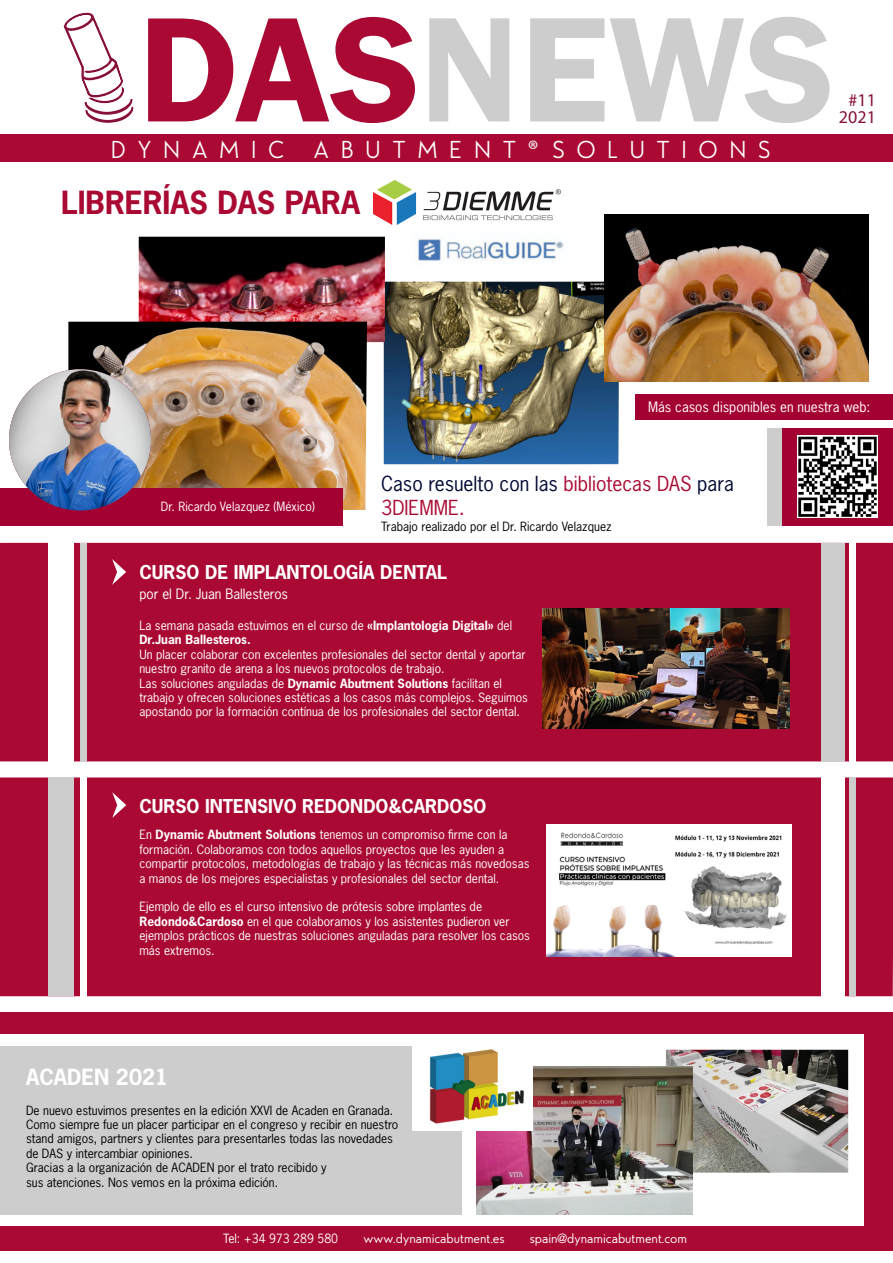
<style>
.page{position:relative;width:893px;height:1263px;background:#fff}
.page>*{position:absolute;margin:0;border:0;box-sizing:border-box;transform-origin:0 0}
.t1{font:700 30px "News Gothic Std";color:#a90932}
.t2{font:21px "Edelsans";letter-spacing:.55em;color:#fff}
.t3{font:700 21px "News Gothic Std";color:#fff}
.t4{font:19.5px/23.4px "News Gothic Std";color:#000932}
.t5{font:700 18px "News Gothic Std";color:#fff}
.t6{font:18px "Myriad Pro";color:#88113c}
.t7{font:13.5px "News Gothic Std";color:#fff}
.t8{font:12px/14.4px "News Gothic Std";color:#fff}
.t9{font:12px/14.4px "News Gothic Std";color:#000001}
.t10{font:700 12px/14.4px "News Gothic Std";color:#fff}
.t11{font:12px "Edelsans";color:#fff}
.s1{font-family:"Myriad Pro";font-size:25.5px}
.s2{color:#a90932}
.s3{font-weight:400}
.s4{font-weight:700}
.s5{font-family:"News Gothic Std"}
</style>
<div class="page">
<div style="left:0;top:1046px;width:461px;height:168px;background:#cecdcd"></div>
<div style="left:0;top:1012px;width:893px;height:22px;background:#a90932"></div>
<div style="left:0;top:543px;width:893px;height:218px;background:#a90932"></div>
<svg style="left:112px;top:559px;width:14px;height:26px"></svg>
<div style="left:48px;top:542px;width:26px;height:221px;background:#fff"></div>
<div style="left:80px;top:543px;width:7px;height:219px;background:#cecdcd"></div>
<div style="left:821px;top:543px;width:24px;height:218px;background:#cecdcd"></div>
<div style="left:849px;top:541px;width:7px;height:223px;background:#fff"></div>
<div style="left:865px;top:1032px;width:28px;height:196px;background:#a90932"></div>
<div style="left:0;top:777px;width:893px;height:219px;background:#a90932"></div>
<div style="left:48px;top:777px;width:26px;height:219px;background:#cecdcd"></div>
<div style="left:80px;top:776px;width:7px;height:221px;background:#fff"></div>
<div style="left:821px;top:777px;width:24px;height:220px;background:#fff"></div>
<div style="left:849px;top:777px;width:7px;height:219px;background:#cecdcd"></div>
<img style="left:546px;top:824px;width:245px;height:133px">
<svg style="left:112px;top:792px;width:14px;height:26px"></svg>
<div style="left:782px;top:428px;width:111px;height:98px;background:#a40133"></div>
<div style="left:768px;top:428px;width:14px;height:98px;background:#cecdcd"></div>
<div style="left:636px;top:394px;width:257px;height:26px;background:#a40133"></div>
<img style="left:384px;top:282px;width:235px;height:182px">
<img style="left:605px;top:214px;width:263px;height:167px">
<img style="left:139px;top:237px;width:246px;height:106px">
<img style="left:68px;top:322px;width:299px;height:188px">
<div style="left:0;top:488px;width:343px;height:38px;background:#a40133"></div>
<img style="left:9px;top:369px;width:142px;height:141px;border-radius:71px">
<img style="left:665px;top:1050px;width:183px;height:122px">
<img style="left:476px;top:1066px;width:216px;height:148px">
<img style="left:373px;top:181px;width:187px;height:44px">
<img style="left:413px;top:1046px;width:119px;height:85px">
<img style="left:418px;top:238px;width:146px;height:23px">
<svg style="left:63px;top:12px;width:71px;height:111px"></svg>
<svg style="left:148px;top:17px;width:267px;height:106px"></svg>
<svg style="left:429px;top:18px;width:80px;height:103px"></svg>
<svg style="left:530px;top:18px;width:74px;height:103px"></svg>
<svg style="left:610px;top:17px;width:219px;height:106px"></svg>
<div style="left:0;top:135px;width:893px;height:27px;background:#a90932"></div>
<div style="left:0;top:1226px;width:893px;height:25px;background:#a90932"></div>
<img style="left:797px;top:436px;width:80px;height:81px">
<img style="left:543px;top:609px;width:247px;height:119px">
<p class="t6" style="left:848px;top:89px;width:29px">#11</p>
<p class="t2" style="left:111px;top:137px;width:175px">DYNAMIC</p>
<p class="t2" style="left:314px;top:137px;width:458px">ABUTMENT<span class="s1">®</span> SOLUTIONS</p>
<p class="t1" style="left:61px;top:183px;width:301px">LIBRERÍAS DAS PARA</p>
<p class="t6" style="left:839px;top:106px;width:38px">2021</p>
<p class="t8" style="left:161px;top:499px;width:156px">Dr. Ricardo Velazquez (México)</p>
<p class="t7" style="left:648px;top:398px;width:224px">Más casos disponibles en nuestra web:</p>
<p class="t4" style="left:381px;top:472px;width:354px">Caso resuelto con las <span class="s2">bibliotecas DAS</span> para<br><span class="s2">3DIEMME.</span></p>
<p class="t9" style="left:381px;top:519px;width:232px">Trabajo realizado por el Dr. Ricardo Velazquez</p>
<p class="t5" style="left:139px;top:560px;width:309px">CURSO DE IMPLANTOLOGÍA DENTAL</p>
<p class="t7" style="left:139px;top:586px;width:150px">por el Dr. Juan Ballesteros</p>
<p class="t10" style="left:139px;top:618px;width:374px"><span class="s3">La semana pasada estuvimos en el curso de</span> «Implantología Digital» <span class="s3">del<br></span>Dr.Juan Ballesteros.</p>
<p class="t8" style="left:139px;top:647px;width:388px">Un placer colaborar con excelentes profesionales del sector dental y aportar nuestro granito de arena a los nuevos protocolos de trabajo.</p>
<p class="t8" style="left:139px;top:676px;width:364px">Las soluciones anguladas de <span class="s4">Dynamic Abutment Solutions</span> facilitan el</p>
<p class="t8" style="left:139px;top:690px;width:390px">trabajo y ofrecen soluciones estéticas a los casos más complejos. Seguimos apostando por la formación contínua de los profesionales del sector dental.</p>
<p class="t5" style="left:139px;top:794px;width:349px">CURSO INTENSIVO REDONDO&amp;CARDOSO</p>
<p class="t8" style="left:139px;top:827px;width:369px">En <span class="s4">Dynamic Abutment Solutions</span> tenemos un compromiso firme con la</p>
<p class="t8" style="left:139px;top:842px;width:391px">formación. Colaboramos con todos aquellos proyectos que les ayuden a compartir protocolos, metodologías de trabajo y las técnicas más novedosas a manos de los mejores especialistas y profesionales del sector dental.</p>
<p class="t8" style="left:139px;top:899px;width:344px">Ejemplo de ello es el curso intensivo de prótesis sobre implantes de</p>
<p class="t8" style="left:139px;top:914px;width:392px"><span class="s4">Redondo&amp;Cardoso</span> en el que colaboramos y los asistentes pudieron ver ejemplos prácticos de nuestras soluciones anguladas para resolver los casos más extremos.</p>
<p class="t3" style="left:26px;top:1063px;width:144px">ACADEN 2021</p>
<p class="t9" style="left:26px;top:1103px;width:374px">De nuevo estuvimos presentes en la edición XXVI de Acaden en Granada.<br>Como siempre fue un placer participar en el congreso y recibir en nuestro stand amigos, partners y clientes para presentarles todas las novedades de DAS y intercambiar opiniones.</p>
<p class="t9" style="left:26px;top:1160px;width:302px">Gracias a la organización de ACADEN por el trato recibido y</p>
<p class="t9" style="left:26px;top:1175px;width:254px">sus atenciones. Nos vemos en la próxima edición.</p>
<p class="t8" style="left:223px;top:1231px;width:116px">Tel: +34 973 289 580</p>
<p class="t11" style="left:363px;top:1231px;width:143px">www.dynamicabutment.es</p>
<p class="t11" style="left:530px;top:1231px;width:159px">spain<span class="s5">@</span>dynamicabutment.com</p>
</div>
